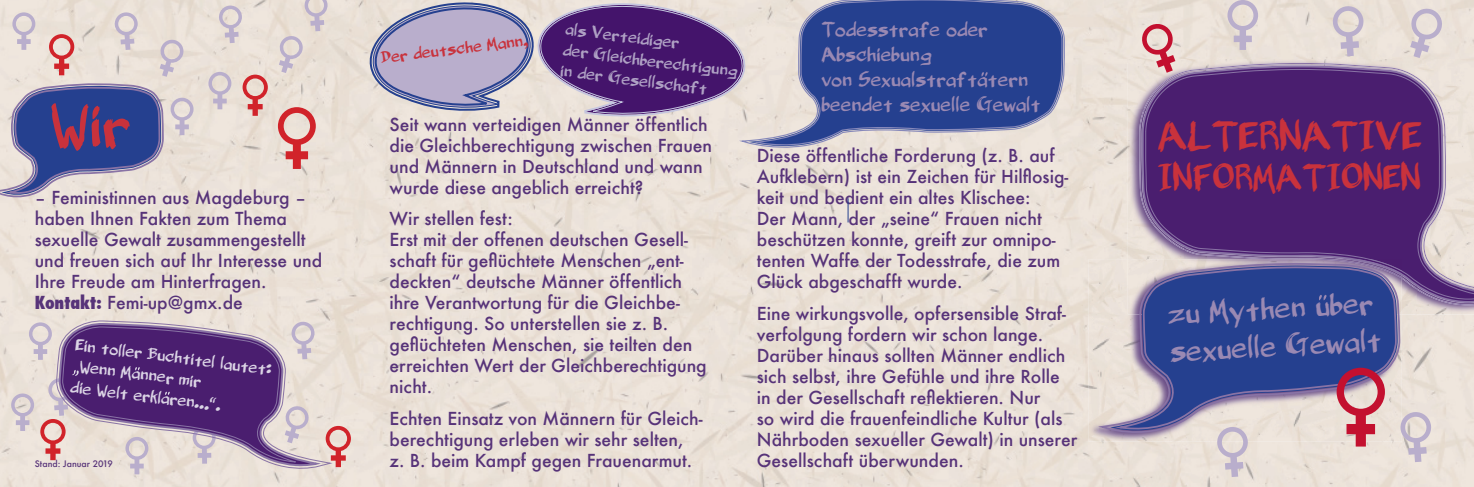
<style>
.page{position:relative;width:1474px;height:487px;background:#fff}
.page>*{position:absolute;margin:0;border:0;box-sizing:border-box;transform-origin:0 0}
.t1{font:63px "Belligerent Madness";color:#c9323c}
.t2{font:41.12px "Belligerent Madness";color:#c9323c}
.t3{font:36.75px "Belligerent Madness";color:#c9323c}
.t4{font:31.5px/37.8px "Belligerent Madness";color:#9a89b3}
.t5{font:21px/25.2px "Belligerent Madness";color:#9a89b3}
.t6{font:500 17.5px/21px "Futura";color:#573379}
.t7{font:17.5px "Belligerent Madness";color:#dbd4e5}
.t8{font:17.5px/21px "Belligerent Madness";color:#afa1c4}
.t9{font:17.5px "Belligerent Madness";color:#c9323c}
.t10{font:500 8.75px "Futura";color:#573379}
.s1{font-weight:800;font-stretch:condensed}
</style>
<div class="page">
<img style="left:0;top:0;width:1104px;height:486px">
<img style="left:1104px;top:0;width:369px;height:60px">
<img style="left:1104px;top:60px;width:23px;height:195px">
<img style="left:1352px;top:318px;width:121px;height:168px">
<div style="left:1104px;top:445px;width:248px;height:41px;background:#ebe2d9"></div>
<svg style="left:735px;top:0;width:330px;height:157px"></svg>
<svg style="left:847px;top:198px;width:1px;height:24px"></svg>
<img style="left:1127px;top:59px;width:346px;height:50px">
<img style="left:1127px;top:109px;width:12px;height:146px">
<svg style="left:1139px;top:63px;width:334px;height:242px;fill:#4a1e6f"></svg>
<svg style="left:1085px;top:255px;width:321px;height:190px"></svg>
<svg style="left:1336px;top:367px;width:48px;height:79px"></svg>
<svg style="left:1140px;top:22px;width:35px;height:51px"></svg>
<svg style="left:1227px;top:0;width:31px;height:50px"></svg>
<svg style="left:1332px;top:6px;width:31px;height:50px"></svg>
<svg style="left:1409px;top:7px;width:34px;height:51px"></svg>
<svg style="left:1216px;top:426px;width:32px;height:50px"></svg>
<svg style="left:1399px;top:411px;width:32px;height:50px"></svg>
<svg style="left:278px;top:107px;width:38px;height:62px"></svg>
<svg style="left:0;top:0;width:167px;height:205px"></svg>
<svg style="left:11px;top:393px;width:23px;height:37px"></svg>
<svg style="left:347px;top:425px;width:4px;height:41px"></svg>
<svg style="left:29px;top:322px;width:19px;height:37px"></svg>
<svg style="left:218px;top:5px;width:24px;height:38px"></svg>
<svg style="left:0;top:12px;width:193px;height:190px"></svg>
<svg style="left:242px;top:74px;width:26px;height:42px"></svg>
<svg style="left:208px;top:72px;width:23px;height:37px"></svg>
<svg style="left:279px;top:0;width:49px;height:73px"></svg>
<svg style="left:529px;top:0;width:223px;height:133px"></svg>
<svg style="left:361px;top:0;width:387px;height:129px"></svg>
<svg style="left:981px;top:72px;width:6px;height:4px"></svg>
<svg style="left:1318px;top:294px;width:8px;height:6px"></svg>
<svg style="left:48px;top:312px;width:299px;height:168px"></svg>
<svg style="left:135px;top:366px;width:5px;height:4px"></svg>
<svg style="left:165px;top:391px;width:5px;height:3px"></svg>
<svg style="left:40px;top:369px;width:39px;height:90px"></svg>
<h1 class="t1" style="left:50px;top:93px;width:82px">Wir</h1>
<p class="t6" style="left:35px;top:187px;width:289px">– Feministinnen aus Magdeburg – haben Ihnen Fakten zum Thema sexuelle Gewalt zusammengestellt und freuen sich auf Ihr Interesse und<br>Ihre Freude am Hinterfragen.<br><span class="s1">Kontakt:</span> Femi-up@gmx.de</p>
<p class="t7" style="left:77px;top:335px;width:199px;rotate:7deg">Ein toller Buchtitel lautet:</p>
<p class="t7" style="left:81px;top:357px;width:124px;rotate:7deg">Wenn Manner mir</p>
<p class="t7" style="left:72px;top:377px;width:153px;rotate:7deg">die Welt erklaren...“.</p>
<p class="t10" style="left:35px;top:457px;width:80px">Stand: Januar 2019</p>
<p class="t9" style="left:379px;top:49px;width:150px;rotate:-7deg">Der deutsche Mann,</p>
<p class="t8" style="left:567px;top:19px;width:177px;rotate:7deg">als Verteidiger<br>der Gleichberechtigung in der Gesellschaft</p>
<p class="t6" style="left:389px;top:113px;width:324px">Seit wann verteidigen Männer öffentlich die Gleichberechtigung zwischen Frauen und Männern in Deutschland und wann wurde diese angeblich erreicht?</p>
<p class="t6" style="left:389px;top:208px;width:319px">Wir stellen fest:<br>Erst mit der offenen deutschen Gesell&shy;schaft für geflüchtete Menschen „ent&shy;deckten“ deutsche Männer öffentlich ihre Verantwortung für die Gleichbe&shy;rechtigung. So unterstellen sie z. B. geflüchteten Menschen, sie teilten den erreichten Wert der Gleichberechtigung nicht.</p>
<p class="t6" style="left:389px;top:407px;width:315px">Echten Einsatz von Männern für Gleich&shy;berechtigung erleben wir sehr selten, z. B. beim Kampf gegen Frauenarmut.</p>
<p class="t5" style="left:821px;top:18px;width:221px">Todesstrafe oder<br>Abschiebung<br>von Sexualstraftatern beendet sexuelle Gewalt</p>
<p class="t6" style="left:756px;top:145px;width:313px">Diese öffentliche Forderung (z. B. auf Aufklebern) ist ein Zeichen für Hilflosig&shy;keit und bedient ein altes Klischee:<br>Der Mann, der „seine“ Frauen nicht beschützen konnte, greift zur omnipo&shy;tenten Waffe der Todesstrafe, die zum Glück abgeschafft wurde.</p>
<p class="t6" style="left:756px;top:302px;width:322px">Eine wirkungsvolle, opfersensible Straf&shy;verfolgung fordern wir schon lange.<br>Darüber hinaus sollten Männer endlich sich selbst, ihre Gefühle und ihre Rolle in der Gesellschaft reflektieren. Nur<br>so wird die frauenfeindliche Kultur (als Nährboden sexueller Gewalt) in unserer Gesellschaft überwunden.</p>
<h2 class="t2" style="left:1157px;top:115px;width:266px">ALTERNATIVE</h2>
<h3 class="t3" style="left:1157px;top:159px;width:264px">INFORMATIONEN</h3>
<h3 class="t4" style="left:1167px;top:296px;width:214px;rotate:-3deg">zu Mythen uber sexuelle Gewalt</h3>
</div>
